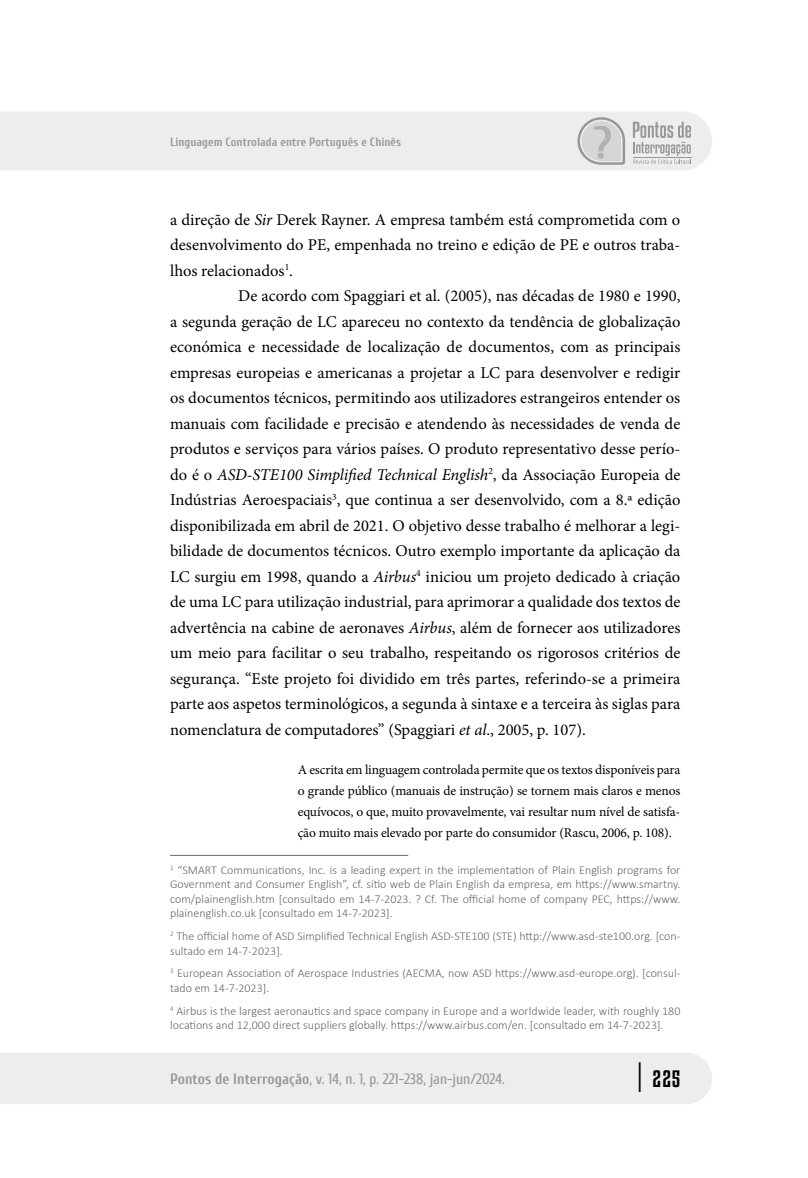
<style>
.page{position:relative;width:808px;height:1178px;background:#fff}
.page>*{position:absolute;margin:0;border:0;box-sizing:border-box;transform-origin:0 0}
.t1{font:21px "Kenyan Coffee Rg";color:#000}
.t2{font:16.5px "Minion Pro";color:#000}
.t3{font:italic 16.5px "Minion Pro";letter-spacing:-.01em;color:#000}
.t4{font:15px "Cuprum";color:#969999}
.t5{font:13.5px/21px "Minion Pro";letter-spacing:-.01em;color:#000;text-align:justify}
.t6{font:300 12px/14.4px "Calibri";color:#666}
.t7{font:700 12px "Cuprum";color:#969999}
.s1{font-style:italic}
.s2{font-style:normal}
.s3{font-weight:700}
.s4{font-size:26.85px}
</style>
<div class="page">
<div style="left:0;top:1053px;width:712px;height:51px;background:#ededed"></div>
<div style="left:0;top:111px;width:712px;height:60px;background:#ededed"></div>
<svg style="left:633px;top:122px;width:58px;height:42px;background:#cecfcf"></svg>
<hr style="left:633px;top:157px;width:58px;height:1px;background:#969999">
<svg style="left:577px;top:117px;width:48px;height:48px;background:#cecece"></svg>
<hr style="left:170px;top:855px;width:238px;height:1px;background:#666">
<p class="t7" style="left:170px;top:133px;width:232px">Linguagem Controlada entre Português e Chinês</p>
<p class="t2" style="left:170px;top:208px;width:512px">a direção de <span class="s1">Sir</span> Derek Rayner. A empresa também está comprometida com o</p>
<p class="t2" style="left:170px;top:234px;width:512px">desenvolvimento do PE, empenhada no treino e edição de PE e outros traba-</p>
<p class="t2" style="left:170px;top:259px;width:124px">lhos relacionados<sup>1</sup>.</p>
<p class="t2" style="left:238px;top:285px;width:444px">De acordo com Spaggiari et al. (2005), nas décadas de 1980 e 1990,</p>
<p class="t2" style="left:170px;top:310px;width:512px">a segunda geração de LC apareceu no contexto da tendência de globalização</p>
<p class="t2" style="left:170px;top:336px;width:512px">económica e necessidade de localização de documentos, com as principais</p>
<p class="t2" style="left:170px;top:361px;width:512px">empresas europeias e americanas a projetar a LC para desenvolver e redigir</p>
<p class="t2" style="left:170px;top:387px;width:512px">os documentos técnicos, permitindo aos utilizadores estrangeiros entender os</p>
<p class="t2" style="left:170px;top:412px;width:512px">manuais com facilidade e precisão e atendendo às necessidades de venda de</p>
<p class="t2" style="left:170px;top:438px;width:512px">produtos e serviços para vários países. O produto representativo desse perío-</p>
<p class="t3" style="left:170px;top:463px;width:512px"><span class="s2">do é o</span> ASD-STE100 Simplified Technical English<sup>2</sup><span class="s2">, da Associação Europeia de</span></p>
<p class="t2" style="left:170px;top:489px;width:512px">Indústrias Aeroespaciais<sup>3</sup>, que continua a ser desenvolvido, com a 8.ª edição</p>
<p class="t2" style="left:170px;top:514px;width:512px">disponibilizada em abril de 2021. O objetivo desse trabalho é melhorar a legi-</p>
<p class="t2" style="left:170px;top:540px;width:512px">bilidade de documentos técnicos. Outro exemplo importante da aplicação da</p>
<p class="t2" style="left:170px;top:565px;width:512px">LC surgiu em 1998, quando a <span class="s1">Airbus</span><sup>4</sup> iniciou um projeto dedicado à criação</p>
<p class="t2" style="left:170px;top:591px;width:512px">de uma LC para utilização industrial, para aprimorar a qualidade dos textos de</p>
<p class="t2" style="left:170px;top:616px;width:512px">advertência na cabine de aeronaves <span class="s1">Airbus</span>, além de fornecer aos utilizadores</p>
<p class="t2" style="left:170px;top:642px;width:512px">um meio para facilitar o seu trabalho, respeitando os rigorosos critérios de</p>
<p class="t2" style="left:170px;top:667px;width:512px">segurança. “Este projeto foi dividido em três partes, referindo-se a primeira</p>
<p class="t2" style="left:170px;top:693px;width:512px">parte aos aspetos terminológicos, a segunda à sintaxe e a terceira às siglas para</p>
<p class="t2" style="left:170px;top:718px;width:417px">nomenclatura de computadores” (Spaggiari <span class="s1">et al</span>., 2005, p. 107).</p>
<p class="t5" style="left:298px;top:759px;width:384px">A escrita em linguagem controlada permite que os textos disponíveis para o grande público (manuais de instrução) se tornem mais claros e menos equívocos, o que, muito provavelmente, vai resultar num nível de satisfa&shy;ção muito mais elevado por parte do consumidor (Rascu, 2006, p. 108).</p>
<p class="t6" style="left:170px;top:863px;width:512px;text-align:justify"><sup>1</sup> “SMART Communications, Inc. is a leading expert in the implementation of Plain English programs for Government and Consumer English”, cf. sítio web de Plain English da empresa, em https://www.smartny. com/plainenglish.htm [consultado em 14-7-2023. ? Cf. The official home of company PEC, https://www. plainenglish.co.uk [consultado em 14-7-2023].</p>
<p class="t6" style="left:170px;top:929px;width:512px"><sup>2</sup> The official home of ASD Simplified Technical English ASD-STE100 (STE) http://www.asd-ste100.org. [con&shy;sultado em 14-7-2023].</p>
<p class="t6" style="left:170px;top:966px;width:512px"><sup>3</sup> European Association of Aerospace Industries (AECMA, now ASD https://www.asd-europe.org). [consul&shy;tado em 14-7-2023].</p>
<p class="t6" style="left:170px;top:1003px;width:512px"><sup>4</sup> Airbus is the largest aeronautics and space company in Europe and a worldwide leader, with roughly 180 locations and 12,000 direct suppliers globally. https://www.airbus.com/en. [consultado em 14-7-2023].</p>
<p class="t4" style="left:170px;top:1068px;width:336px"><span class="s3">Pontos de Interrogação</span>, v. 14, n. 1, p. 221-238, jan-jun/2024.</p>
<p class="t1" style="left:638px;top:1065px;width:44px"><span class="s4">|</span> 225</p>
</div>
